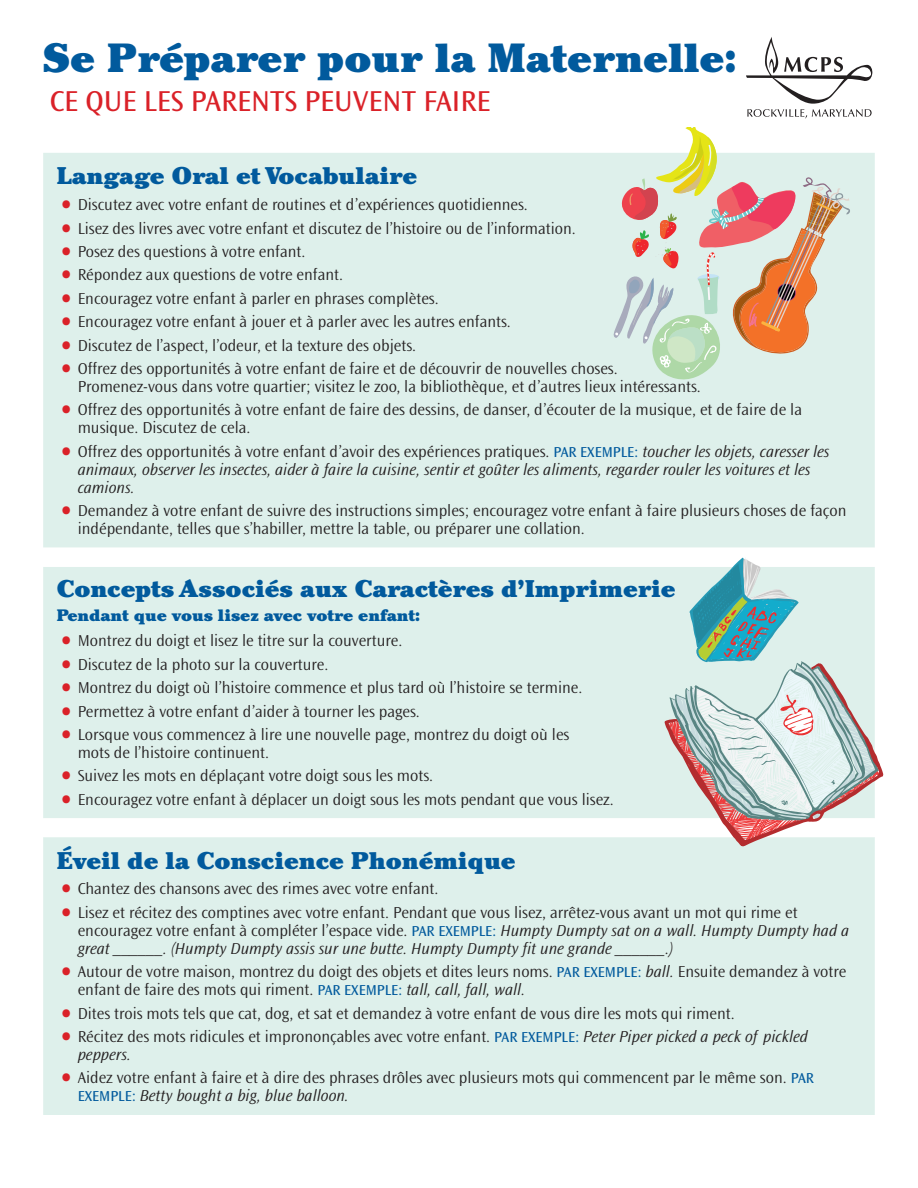
<style>
.page{position:relative;width:918px;height:1188px;background:#fff}
.page>*{position:absolute;margin:0;border:0;box-sizing:border-box;transform-origin:0 0}
.t1{font:900 40.5px "Cheltenham Std";color:#015a9d}
.t2{font:30px "Ocean Sans Std";color:#da2128}
.t3{font:900 24px "Cheltenham Std";color:#015a9d}
.t4{font:300 16.5px/23.4px "Ocean Sans Std";color:#231f20}
.t5{font:italic 300 16.5px/18px "Ocean Sans Std";color:#231f20}
.t6{font:900 16.5px "Cheltenham Std";color:#015a9d}
.s1{font-family:"Cheltenham Std";font-weight:900;font-size:34.5px;color:#da2128}
.s2{font-weight:400;font-size:15px;color:#015a9d}
.s3{font-style:italic}
.s4{font-style:normal}
.s5{font-weight:400;font-style:normal;font-size:15px;color:#015a9d}
</style>
<div class="page">
<div style="left:43px;top:153px;width:832px;height:395px;background:#def0eb"></div>
<div style="left:43px;top:567px;width:832px;height:548px;background:#def0eb"></div>
<svg style="left:746px;top:37px;width:126px;height:82px"></svg>
<svg style="left:614px;top:128px;width:236px;height:251px;background:#ddcfbe"></svg>
<svg style="left:664px;top:557px;width:220px;height:290px;background:#c9d6d5"></svg>
<h1 class="t1" style="left:43px;top:33px;width:695px">Se Préparer pour la Maternelle:</h1>
<h2 class="t2" style="left:50px;top:85px;width:442px">CE QUE LES PARENTS PEUVENT FAIRE</h2>
<h3 class="t3" style="left:57px;top:161px;width:362px">Langage Oral et Vocabulaire</h3>
<p class="t4" style="left:61px;top:193px;width:558px"><span class="s1">·</span> Discutez avec votre enfant de routines et d’expériences quotidiennes.<br><span class="s1">·</span> Lisez des livres avec votre enfant et discutez de l’histoire ou de l’information.<br><span class="s1">·</span> Posez des questions à votre enfant.<br><span class="s1">·</span> Répondez aux questions de votre enfant.<br><span class="s1">·</span> Encouragez votre enfant à parler en phrases complètes.<br><span class="s1">·</span> Encouragez votre enfant à jouer et à parler avec les autres enfants.<br><span class="s1">·</span> Discutez de l’aspect, l’odeur, et la texture des objets.<br><span class="s1">·</span> Offrez des opportunités à votre enfant de faire et de découvrir de nouvelles choses.</p>
<p class="t4" style="left:61px;top:375px;width:742px;text-indent:16px">Promenez-vous dans votre quartier; visitez le zoo, la bibliothèque, et d’autres lieux intéressants.<br><span class="s1">·</span> Offrez des opportunités à votre enfant de faire des dessins, de danser, d’écouter de la musique, et de faire de la</p>
<p class="t4" style="left:61px;top:416px;width:770px;text-indent:16px">musique. Discutez de cela.<br><span class="s1">·</span> Offrez des opportunités à votre enfant d’avoir des expériences pratiques. <span class="s2">PAR EXEMPLE:</span> <span class="s3">toucher les objets, caresser les</span></p>
<p class="t5" style="left:78px;top:461px;width:734px">animaux, observer les insectes, aider à faire la cuisine, sentir et goûter les aliments, regarder rouler les voitures et les camions.</p>
<p class="t4" style="left:78px;top:502px;width:770px;line-height:18px;text-indent:-16px"><span class="s1">·</span> Demandez à votre enfant de suivre des instructions simples; encouragez votre enfant à faire plusieurs choses de façon indépendante, telles que s’habiller, mettre la table, ou préparer une collation.</p>
<h3 class="t3" style="left:57px;top:574px;width:621px">Concepts Associés aux Caractères d’Imprimerie</h3>
<p class="t6" style="left:57px;top:605px;width:365px">Pendant que vous lisez avec votre enfant:</p>
<p class="t4" style="left:61px;top:629px;width:523px"><span class="s1">·</span> Montrez du doigt et lisez le titre sur la couverture.<br><span class="s1">·</span> Discutez de la photo sur la couverture.<br><span class="s1">·</span> Montrez du doigt où l’histoire commence et plus tard où l’histoire se termine. <span class="s1">·</span> Permettez à votre enfant d’aider à tourner les pages.<br><span class="s1">·</span> Lorsque vous commencez à lire une nouvelle page, montrez du doigt où les</p>
<p class="t4" style="left:61px;top:741px;width:554px;text-indent:16px">mots de l’histoire continuent.<br><span class="s1">·</span> Suivez les mots en déplaçant votre doigt sous les mots.<br><span class="s1">·</span> Encouragez votre enfant à déplacer un doigt sous les mots pendant que vous lisez.</p>
<h3 class="t3" style="left:57px;top:846px;width:460px">Éveil de la Conscience Phonémique</h3>
<p class="t4" style="left:61px;top:878px;width:738px"><span class="s1">·</span> Chantez des chansons avec des rimes avec votre enfant.<br><span class="s1">·</span> Lisez et récitez des comptines avec votre enfant. Pendant que vous lisez, arrêtez-vous avant un mot qui rime et</p>
<p class="t5" style="left:78px;top:922px;width:773px"><span class="s4">encouragez votre enfant à compléter l’espace vide.</span> <span class="s5">PAR EXEMPLE:</span> Humpty Dumpty sat on a wall. Humpty Dumpty had a great ______. (Humpty Dumpty assis sur une butte. Humpty Dumpty fit une grande ______.)</p>
<p class="t4" style="left:78px;top:963px;width:770px;line-height:18px;text-indent:-17px"><span class="s1">·</span> Autour de votre maison, montrez du doigt des objets et dites leurs noms. <span class="s2">PAR EXEMPLE:</span> <span class="s3">ball.</span> Ensuite demandez à votre enfant de faire des mots qui riment. <span class="s2">PAR EXEMPLE:</span> <span class="s3">tall, call, fall, wall.</span></p>
<p class="t4" style="left:61px;top:1002px;width:748px"><span class="s1">·</span> Dites trois mots tels que cat, dog, et sat et demandez à votre enfant de vous dire les mots qui riment.<br><span class="s1">·</span> Récitez des mots ridicules et imprononçables avec votre enfant. <span class="s2">PAR EXEMPLE:</span> <span class="s3">Peter Piper picked a peck of pickled</span></p>
<p class="t4" style="left:61px;top:1043px;width:754px;text-indent:17px"><span class="s3">peppers.<br></span><span class="s1">·</span> Aidez votre enfant à faire et à dire des phrases drôles avec plusieurs mots qui commencent par le même son. <span class="s2">PAR</span></p>
<p class="t5" style="left:78px;top:1087px;width:273px"><span class="s5">EXEMPLE:</span> Betty bought a big, blue balloon.</p>
</div>
